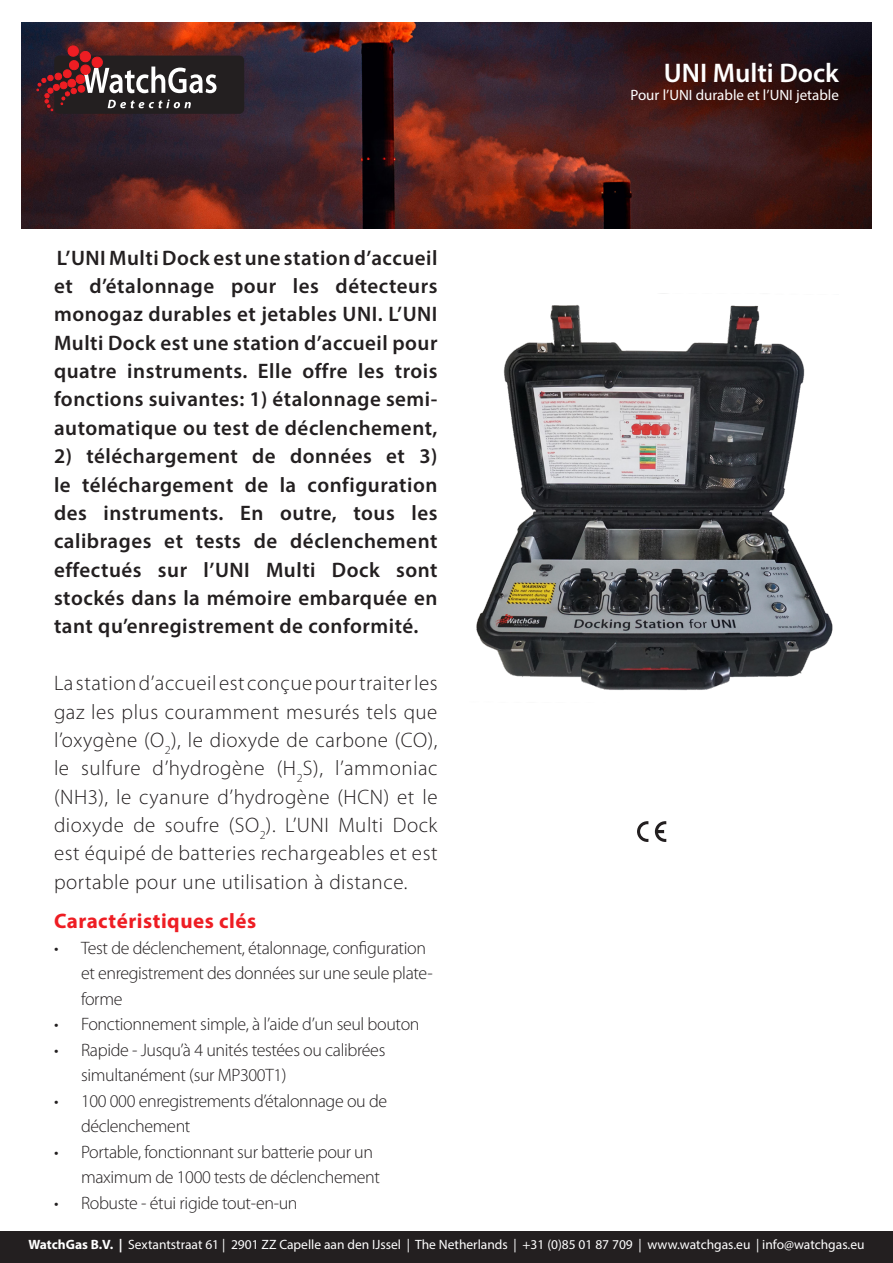
<style>
.page{position:relative;width:893px;height:1263px;background:#fff}
.page>*{position:absolute;margin:0;border:0;box-sizing:border-box;transform-origin:0 0}
.t1{font:600 27px "Myriad Pro";color:#fff}
.t2{font:600 21px/28.3px "Myriad Pro";letter-spacing:.025em;color:#231f20;text-align:justify}
.t3{font:300 21px/28.3px "Myriad Pro";letter-spacing:.025em;color:#231f20;text-align:justify}
.t4{font:700 21px "Myriad Pro";letter-spacing:.025em;color:#ee1d23}
.t5{font:300 18px/25.5px "Myriad Pro";letter-spacing:-.02em;color:#231f20}
.t6{font:15px "Myriad Pro";color:#fff}
.t7{font:13.5px "Myriad Pro";color:#fff}
.s1{font-weight:700}
</style>
<div class="page">
<div style="left:0;top:1231px;width:893px;height:32px;background:#231f20"></div>
<img style="left:22px;top:22px;width:849px;height:207px">
<svg style="left:637px;top:821px;width:11px;height:21px"></svg>
<svg style="left:655px;top:821px;width:11px;height:21px"></svg>
<svg style="left:32px;top:42px;width:234px;height:81px;background:#4c3236"></svg>
<img style="left:476px;top:293px;width:357px;height:398px">
<p class="t2" style="left:54px;top:243px;width:385px">L’UNI Multi Dock est une station d’accueil et d’étalonnage pour les détecteurs monogaz durables et jetables UNI. L’UNI Multi Dock est une station d’accueil pour quatre instruments. Elle offre les trois fonctions suivantes: 1) étalonnage semi&shy;automatique ou test de déclenchement,</p>
<p class="t2" style="left:54px;top:441px;width:385px">2) téléchargement de données et 3) le téléchargement de la configuration des instruments. En outre, tous les calibrages et tests de déclenchement effectués sur l’UNI Multi Dock sont stockés dans la mémoire embarquée en tant qu’enregistrement de conformité.</p>
<p class="t3" style="left:54px;top:669px;width:385px">La station d’accueil est conçue pour traiter les gaz les plus couramment mesurés tels que l’oxygène (O<sub>2</sub>), le dioxyde de carbone (CO), le sulfure d’hydrogène (H<sub>2</sub>S), l’ammoniac (NH3), le cyanure d’hydrogène (HCN) et le dioxyde de soufre (SO<sub>2</sub>). L’UNI Multi Dock est équipé de batteries rechargeables et est portable pour une utilisation à distance.</p>
<p class="t4" style="left:54px;top:908px;width:204px">Caractéristiques clés</p>
<p class="t5" style="left:81px;top:935px;width:353px;text-indent:-27px">• Test de déclenchement, étalonnage, configuration et enregistrement des données sur une seule plate&shy;forme</p>
<p class="t5" style="left:54px;top:1012px;width:367px">• Fonctionnement simple, à l’aide d’un seul bouton</p>
<p class="t5" style="left:81px;top:1037px;width:306px;text-indent:-27px">• Rapide - Jusqu’à 4 unités testées ou calibrées simultanément (sur MP300T1)</p>
<p class="t5" style="left:81px;top:1088px;width:308px;text-indent:-27px">• 100 000 enregistrements d’étalonnage ou de déclenchement</p>
<p class="t5" style="left:81px;top:1139px;width:301px;text-indent:-27px">• Portable, fonctionnant sur batterie pour un maximum de 1000 tests de déclenchement</p>
<p class="t5" style="left:54px;top:1190px;width:245px">• Robuste - étui rigide tout-en-un</p>
<p class="t1" style="left:664px;top:56px;width:177px">UNI Multi Dock</p>
<p class="t6" style="left:630px;top:86px;width:210px">Pour l’UNI durable et l’UNI jetable</p>
<p class="t7" style="left:28px;top:1236px;width:838px"><span class="s1">WatchGas B.V. |</span> Sextantstraat 61 | 2901 ZZ Capelle aan den IJssel | The Netherlands | +31 (0)85 01 87 709 | www.watchgas.eu | info@watchgas.eu</p>
</div>
